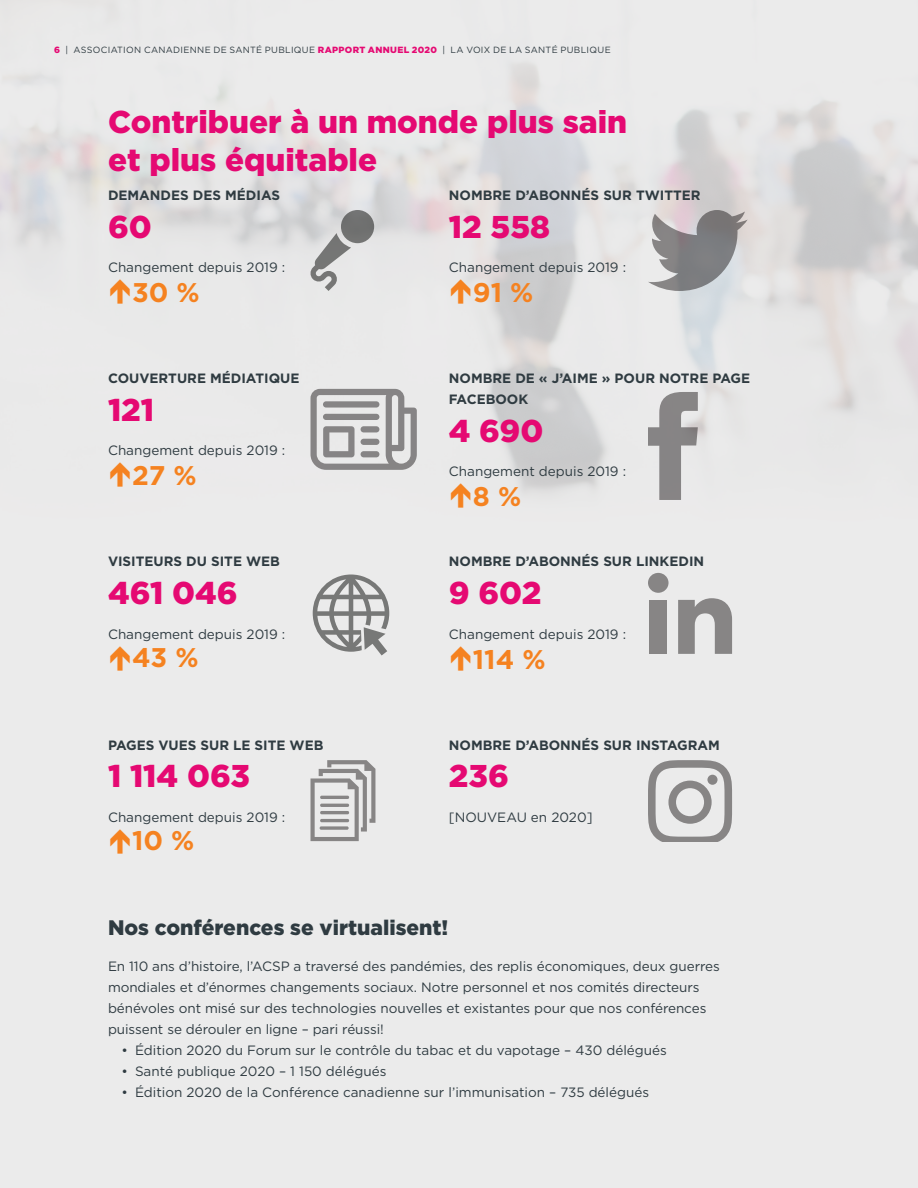
<style>
.page{position:relative;width:918px;height:1188px;background:#fff}
.page>*{position:absolute;margin:0;border:0;box-sizing:border-box;transform-origin:0 0}
.Heading_3{font:900 31.5px/37.5px "Gotham";color:#e50972}
.Statistic{font:900 31.5px "Gotham";color:#e50972}
.Statistic_-_Comparis{font:700 27px "Gotham";color:#f58220}
.Heading_4{font:900 21px "Gotham";color:#2f3b41}
.Body_Regular{font:13.5px/21px "Gotham";letter-spacing:-.005em;color:#2f3b41}
.Body_Regular_-_Bold{font:700 13.5px/21px "Gotham";color:#2f3b41}
.References_Section{font:9px "Gotham";letter-spacing:.03em;color:#2f3b41}
.s1{font-weight:900;color:#e50972}
</style>
<div class="page">
<svg style="left:648px;top:392px;width:50px;height:108px;background:#b0afaf"></svg>
<svg style="left:648px;top:210px;width:100px;height:81px;background:#a5a4a6"></svg>
<div style="left:650px;top:600px;width:17px;height:54px;background:#878585"></div>
<div style="left:648px;top:573px;width:21px;height:20px;background:#878585;border-radius:50%"></div>
<svg style="left:678px;top:598px;width:54px;height:56px;background:#a6a4a4"></svg>
<svg style="left:648px;top:760px;width:84px;height:81px;background:#c2c1c1"></svg>
<div style="left:707px;top:775px;width:11px;height:10px;background:#878585;border-radius:50%"></div>
<svg style="left:313px;top:575px;width:76px;height:80px;background:#b6b7b6"></svg>
<svg style="left:311px;top:760px;width:64px;height:81px;background:#c0bfbf"></svg>
<div style="left:341px;top:210px;width:33px;height:33px;background:#707070;border-radius:50%"></div>
<svg style="left:310px;top:233px;width:41px;height:58px;background:#bbbcbb"></svg>
<svg style="left:311px;top:389px;width:106px;height:81px;background:#b8b7b7"></svg>
<div style="left:361px;top:426px;width:18px;height:6px;background:#868485;border-radius:3px"></div>
<div style="left:361px;top:439px;width:18px;height:6px;background:#868485;border-radius:3px"></div>
<div style="left:361px;top:451px;width:18px;height:6px;background:#868485;border-radius:3px"></div>
<svg style="left:110px;top:279px;width:20px;height:25px"></svg>
<svg style="left:110px;top:463px;width:20px;height:24px"></svg>
<svg style="left:110px;top:646px;width:20px;height:24px"></svg>
<svg style="left:110px;top:829px;width:20px;height:25px"></svg>
<svg style="left:451px;top:279px;width:20px;height:25px"></svg>
<svg style="left:451px;top:484px;width:20px;height:24px"></svg>
<svg style="left:451px;top:646px;width:20px;height:24px"></svg>
<p class="References_Section" style="left:54px;top:44px;width:558px"><span class="s1">6</span> | ASSOCIATION CANADIENNE DE SANTÉ PUBLIQUE <span class="s1">RAPPORT ANNUEL 2020</span> | LA VOIX DE LA SANTÉ PUBLIQUE</p>
<p class="Heading_3" style="left:108px;top:103px;width:521px">Contribuer à un monde plus sain et plus équitable</p>
<p class="Body_Regular_-_Bold" style="left:108px;top:184px;width:174px">DEMANDES DES MÉDIAS</p>
<p class="Statistic" style="left:108px;top:205px;width:45px">60</p>
<p class="Body_Regular" style="left:108px;top:257px;width:179px">Changement depuis 2019 :</p>
<p class="Statistic_-_Comparis" style="left:132px;top:275px;width:69px">30 %</p>
<p class="Body_Regular_-_Bold" style="left:449px;top:184px;width:253px">NOMBRE D’ABONNÉS SUR TWITTER</p>
<p class="Statistic" style="left:449px;top:205px;width:103px">12 558</p>
<p class="Body_Regular" style="left:449px;top:257px;width:179px">Changement depuis 2019 :</p>
<p class="Statistic_-_Comparis" style="left:473px;top:275px;width:62px">91 %</p>
<p class="Body_Regular_-_Bold" style="left:108px;top:368px;width:193px">COUVERTURE MÉDIATIQUE</p>
<p class="Statistic" style="left:108px;top:388px;width:48px">121</p>
<p class="Body_Regular" style="left:108px;top:440px;width:179px">Changement depuis 2019 :</p>
<p class="Statistic_-_Comparis" style="left:132px;top:458px;width:66px">27 %</p>
<p class="Body_Regular_-_Bold" style="left:108px;top:551px;width:174px">VISITEURS DU SITE WEB</p>
<p class="Statistic" style="left:108px;top:571px;width:131px">461 046</p>
<p class="Body_Regular" style="left:108px;top:623px;width:179px">Changement depuis 2019 :</p>
<p class="Statistic_-_Comparis" style="left:132px;top:640px;width:68px">43 %</p>
<p class="Body_Regular_-_Bold" style="left:108px;top:734px;width:217px">PAGES VUES SUR LE SITE WEB</p>
<p class="Statistic" style="left:108px;top:755px;width:144px">1 114 063</p>
<p class="Body_Regular" style="left:108px;top:806px;width:179px">Changement depuis 2019 :</p>
<p class="Statistic_-_Comparis" style="left:132px;top:823px;width:64px">10 %</p>
<p class="Body_Regular_-_Bold" style="left:449px;top:368px;width:303px">NOMBRE DE « J’AIME » POUR NOTRE PAGE<br>FACEBOOK</p>
<p class="Statistic" style="left:449px;top:409px;width:96px">4 690</p>
<p class="Body_Regular" style="left:449px;top:461px;width:179px">Changement depuis 2019 :</p>
<p class="Statistic_-_Comparis" style="left:473px;top:479px;width:50px">8 %</p>
<p class="Body_Regular_-_Bold" style="left:449px;top:551px;width:257px">NOMBRE D’ABONNÉS SUR LINKEDIN</p>
<p class="Statistic" style="left:449px;top:571px;width:94px">9 602</p>
<p class="Body_Regular" style="left:449px;top:623px;width:179px">Changement depuis 2019 :</p>
<p class="Statistic_-_Comparis" style="left:473px;top:641px;width:74px">114 %</p>
<p class="Body_Regular_-_Bold" style="left:449px;top:734px;width:273px">NOMBRE D’ABONNÉS SUR INSTAGRAM</p>
<p class="Statistic" style="left:449px;top:755px;width:62px">236</p>
<p class="Body_Regular" style="left:449px;top:806px;width:145px">[NOUVEAU en 2020]</p>
<p class="Heading_4" style="left:108px;top:913px;width:342px">Nos conférences se virtualisent!</p>
<p class="Body_Regular" style="left:108px;top:955px;width:613px">En 110 ans d’histoire, l’ACSP a traversé des pandémies, des replis économiques, deux guerres mondiales et d’énormes changements sociaux. Notre personnel et nos comités directeurs bénévoles ont misé sur des technologies nouvelles et existantes pour que nos conférences puissent se dérouler en ligne – pari réussi!</p>
<p class="Body_Regular" style="left:122px;top:1039px;width:547px">• Édition 2020 du Forum sur le contrôle du tabac et du vapotage – 430 délégués</p>
<p class="Body_Regular" style="left:122px;top:1060px;width:266px">• Santé publique 2020 – 1 150 délégués</p>
<p class="Body_Regular" style="left:122px;top:1081px;width:529px">• Édition 2020 de la Conférence canadienne sur l’immunisation – 735 délégués</p>
</div>
